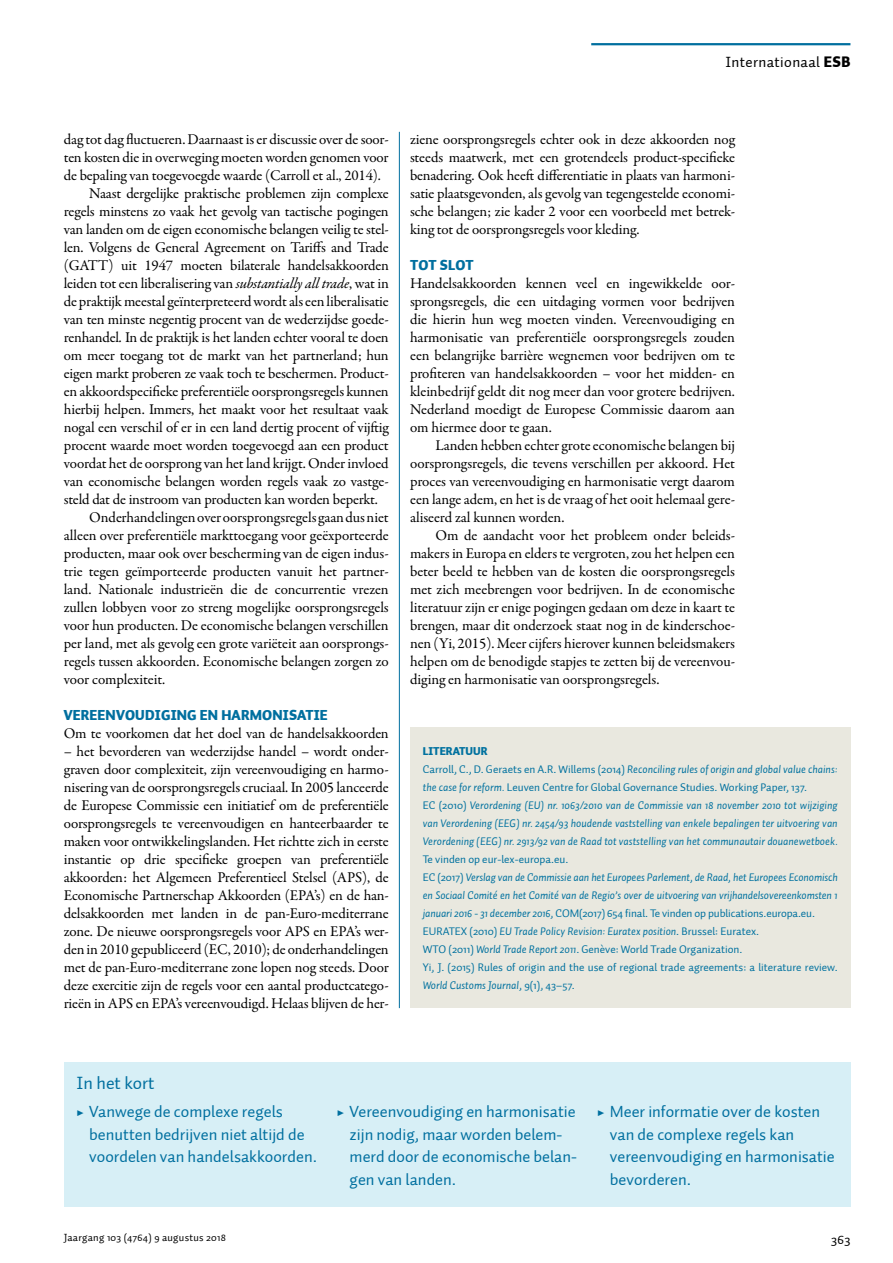
<style>
.page{position:relative;width:893px;height:1263px;background:#fff}
.page>*{position:absolute;margin:0;border:0;box-sizing:border-box;transform-origin:0 0}
.t1{font:18px "Auto 1";color:#006f9f}
.t2{font:16.5px/22.5px "Auto 1";color:#006f9f}
.t3{font:15px/18px "Garamond Premr Pro";letter-spacing:-.01em;color:#000;text-align:justify}
.t4{font:15px "Auto 1";letter-spacing:.025em;color:#000}
.t5{font:900 14.25px "Auto 1";letter-spacing:.01em;color:#006f9f}
.t6{font:13.5px "Auto 1";color:#000}
.t7{font:italic 11.25px/18px "Auto 1";color:#00719f}
.t8{font:10.5px "Auto 1";letter-spacing:.025em;color:#000}
.s1{font-weight:900}
.s2{font-style:italic}
.s3{font-weight:900;font-style:normal}
.s4{font-style:normal}
.s5{font-family:"Garamond Premr Pro";font-weight:700}
</style>
<div class="page">
<hr style="left:591px;top:43px;width:259px;height:2px;background:#006f9f">
<div style="left:410px;top:727px;width:440px;height:281px;background:#e9e8df"></div>
<div style="left:64px;top:1062px;width:786px;height:144px;background:#d7eff6"></div>
<hr style="left:399px;top:132px;width:1px;height:876px;background:#006f9f">
<p class="t4" style="left:725px;top:53px;width:127px">Internationaal <span class="s1">ESB</span></p>
<p class="t3" style="left:64px;top:131px;width:326px">dag tot dag fluctueren. Daarnaast is er discussie over de soor-</p>
<p class="t3" style="left:64px;top:149px;width:326px">ten kosten die in overweging moeten worden genomen voor</p>
<p class="t3" style="left:64px;top:167px;width:319px">de bepaling van toegevoegde waarde (Carroll et al., 2014).</p>
<p class="t3" style="left:89px;top:185px;width:301px">Naast dergelijke praktische problemen zijn complexe</p>
<p class="t3" style="left:64px;top:203px;width:326px">regels minstens zo vaak het gevolg van tactische pogingen</p>
<p class="t3" style="left:64px;top:221px;width:326px">van landen om de eigen economische belangen veilig te stel-</p>
<p class="t3" style="left:64px;top:239px;width:327px">len. Volgens de General Agreement on Tariffs and Trade</p>
<p class="t3" style="left:64px;top:257px;width:327px">(GATT) uit 1947 moeten bilaterale handelsakkoorden</p>
<p class="t3" style="left:64px;top:275px;width:327px">leiden tot een liberalisering van <span class="s2">substantially all trade</span>, wat in</p>
<p class="t3" style="left:64px;top:293px;width:326px">de praktijk meestal geïnterpreteerd wordt als een liberalisatie</p>
<p class="t3" style="left:64px;top:311px;width:326px">van ten minste negentig procent van de wederzijdse goede-</p>
<p class="t3" style="left:64px;top:329px;width:326px">renhandel<span class="s2">.</span> In de praktijk is het landen echter vooral te doen</p>
<p class="t3" style="left:64px;top:347px;width:326px">om meer toegang tot de markt van het partnerland; hun</p>
<p class="t3" style="left:64px;top:365px;width:325px">eigen markt proberen ze vaak toch te beschermen. Product-</p>
<p class="t3" style="left:64px;top:383px;width:326px">en akkoordspecifieke preferentiële oorsprongsregels kunnen</p>
<p class="t3" style="left:64px;top:401px;width:326px">hierbij helpen. Immers, het maakt voor het resultaat vaak</p>
<p class="t3" style="left:64px;top:419px;width:326px">nogal een verschil of er in een land dertig procent of vijftig</p>
<p class="t3" style="left:64px;top:437px;width:326px">procent waarde moet worden toegevoegd aan een product</p>
<p class="t3" style="left:64px;top:455px;width:326px">voordat het de oorsprong van het land krijgt. Onder invloed</p>
<p class="t3" style="left:64px;top:473px;width:326px">van economische belangen worden regels vaak zo vastge-</p>
<p class="t3" style="left:64px;top:491px;width:316px">steld dat de instroom van producten kan worden beperkt.</p>
<p class="t3" style="left:89px;top:509px;width:301px">Onderhandelingen over oorsprongsregels gaan dus niet</p>
<p class="t3" style="left:64px;top:527px;width:326px">alleen over preferentiële markttoegang voor geëxporteerde</p>
<p class="t3" style="left:64px;top:545px;width:326px">producten, maar ook over bescherming van de eigen indus-</p>
<p class="t3" style="left:64px;top:563px;width:326px">trie tegen geïmporteerde producten vanuit het partner-</p>
<p class="t3" style="left:64px;top:581px;width:326px">land. Nationale industrieën die de concurrentie vrezen</p>
<p class="t3" style="left:64px;top:599px;width:326px">zullen lobbyen voor zo streng mogelijke oorsprongsregels</p>
<p class="t3" style="left:64px;top:617px;width:326px">voor hun producten. De economische belangen verschillen</p>
<p class="t3" style="left:64px;top:635px;width:326px">per land, met als gevolg een grote variëteit aan oorsprongs-</p>
<p class="t3" style="left:64px;top:653px;width:326px">regels tussen akkoorden. Economische belangen zorgen zo</p>
<p class="t3" style="left:64px;top:671px;width:103px">voor complexiteit.</p>
<p class="t5" style="left:64px;top:706px;width:266px">VEREENVOUDIGING EN HARMONISATIE</p>
<p class="t3" style="left:64px;top:725px;width:326px">Om te voorkomen dat het doel van de handelsakkoorden</p>
<p class="t3" style="left:64px;top:743px;width:326px">– het bevorderen van wederzijdse handel – wordt onder&shy;graven door complexiteit, zijn vereenvoudiging en harmo&shy;nisering van de oorsprongsregels cruciaal. In 2005 lanceerde de Europese Commissie een initiatief om de preferentiële oorsprongsregels te vereenvoudigen en hanteerbaarder te maken voor ontwikkelingslanden. Het richtte zich in eerste instantie op drie specifieke groepen van preferentiële akkoorden: het Algemeen Preferentieel Stelsel (APS), de Economische Partnerschap Akkoorden (EPA’s) en de han&shy;delsakkoorden met landen in de pan-Euro-mediterrane zone. De nieuwe oorsprongsregels voor APS en EPA’s wer&shy;den in 2010 gepubliceerd (EC, 2010); de onderhandelingen met de pan-Euro-mediterrane zone lopen nog steeds. Door deze exercitie zijn de regels voor een aantal productcatego&shy;rieën in APS en EPA’s vereenvoudigd. Helaas blijven de her-</p>
<p class="t3" style="left:410px;top:131px;width:327px">ziene oorsprongsregels echter ook in deze akkoorden nog steeds maatwerk, met een grotendeels product--specifieke benadering. Ook heeft differentiatie in plaats van harmoni&shy;satie plaatsgevonden, als gevolg van tegengestelde economi&shy;sche belangen; zie kader 2 voor een voorbeeld met betrek&shy;king tot de oorsprongsregels voor kleding.</p>
<p class="t5" style="left:410px;top:256px;width:65px">TOT SLOT</p>
<p class="t3" style="left:410px;top:275px;width:327px">Handelsakkoorden kennen veel en ingewikkelde oor&shy;sprongsregels, die een uitdaging vormen voor bedrijven die hierin hun weg moeten vinden. Vereenvoudiging en harmonisatie van preferentiële oorsprongsregels zouden een belangrijke barrière wegnemen voor bedrijven om te profiteren van handelsakkoorden – voor het midden- en kleinbedrijf geldt dit nog meer dan voor grotere bedrijven.<br>Nederland moedigt de Europese Commissie daarom aan om hiermee door te gaan.</p>
<p class="t3" style="left:410px;top:437px;width:326px;text-indent:26px">Landen hebben echter grote economische belangen bij oorsprongsregels, die tevens verschillen per akkoord. Het proces van vereenvoudiging en harmonisatie vergt daarom een lange adem, en het is de vraag of het ooit helemaal gere&shy;aliseerd zal kunnen worden.</p>
<p class="t3" style="left:410px;top:527px;width:327px;text-indent:26px">Om de aandacht voor het probleem onder beleids&shy;makers in Europa en elders te vergroten, zou het helpen een beter beeld te hebben van de kosten die oorsprongsregels met zich meebrengen voor bedrijven. In de economische literatuur zijn er enige pogingen gedaan om deze in kaart te brengen, maar dit onderzoek staat nog in de kinderschoe&shy;nen (Yi, 2015). Meer cijfers hierover kunnen beleidsmakers helpen om de benodigde stapjes te zetten bij de vereenvou&shy;diging en harmonisatie van oorsprongsregels.</p>
<p class="t7" style="left:423px;top:742px;width:416px"><span class="s3">LITERATUUR<br></span><span class="s4">Carroll, C., D. Geraets en A.R. Willems (2014)</span> Reconciling rules of origin and global value chains: the case for reform. <span class="s4">Leuven Centre for Global Governance Studies. Working Paper, 137.<br>EC (2010)</span> Verordening (EU) nr. 1063/2010 van de Commissie van 18 november 2010 tot wijziging van Verordening (EEG) nr. 2454/93 houdende vaststelling van enkele bepalingen ter uitvoering van Verordening (EEG) nr. 2913/92 van de Raad tot vaststelling van het communautair douanewetboek.</p>
<p class="t7" style="left:423px;top:850px;width:416px"><span class="s4">Te vinden op eur-lex-europa.eu.<br>EC (2017)</span> Verslag van de Commissie aan het Europees Parlement, de Raad, het Europees Economisch en Sociaal Comité en het Comité van de Regio’s over de uitvoering van vrijhandelsovereenkomsten 1 januari 2016 - 31 december 2016<span class="s4">, COM(2017) 654 final. Te vinden op publications.europa.eu.<br>EURATEX (2010)</span> EU Trade Policy Revision: Euratex position<span class="s4">. Brussel: Euratex.<br>WTO (2011)</span> World Trade Report 2011<span class="s4">. Genève: World Trade Organization.<br>Yi, J. (2015) Rules of origin and the use of regional trade agreements: a literature review.<br></span>World Customs Journal<span class="s4">, 9(1), 43–57.</span></p>
<p class="t1" style="left:77px;top:1071px;width:80px">In het kort</p>
<p class="t2" style="left:89px;top:1101px;width:229px;text-indent:-13px"><span class="s5">▶</span> Vanwege de complexe regels benutten bedrijven niet altijd de voordelen van handelsakkoorden.</p>
<p class="t2" style="left:350px;top:1101px;width:229px;text-indent:-13px"><span class="s5">▶</span> Vereenvoudiging en harmonisatie zijn nodig, maar worden belem&shy;merd door de economische belan&shy;gen van landen.</p>
<p class="t2" style="left:610px;top:1101px;width:226px;text-indent:-13px"><span class="s5">▶</span> Meer informatie over de kosten van de complexe regels kan vereenvoudiging en harmonisatie bevorderen.</p>
<p class="t8" style="left:64px;top:1231px;width:164px">Jaargang 103 (4764) 9 augustus 2018</p>
<p class="t6" style="left:831px;top:1231px;width:21px">363</p>
</div>
